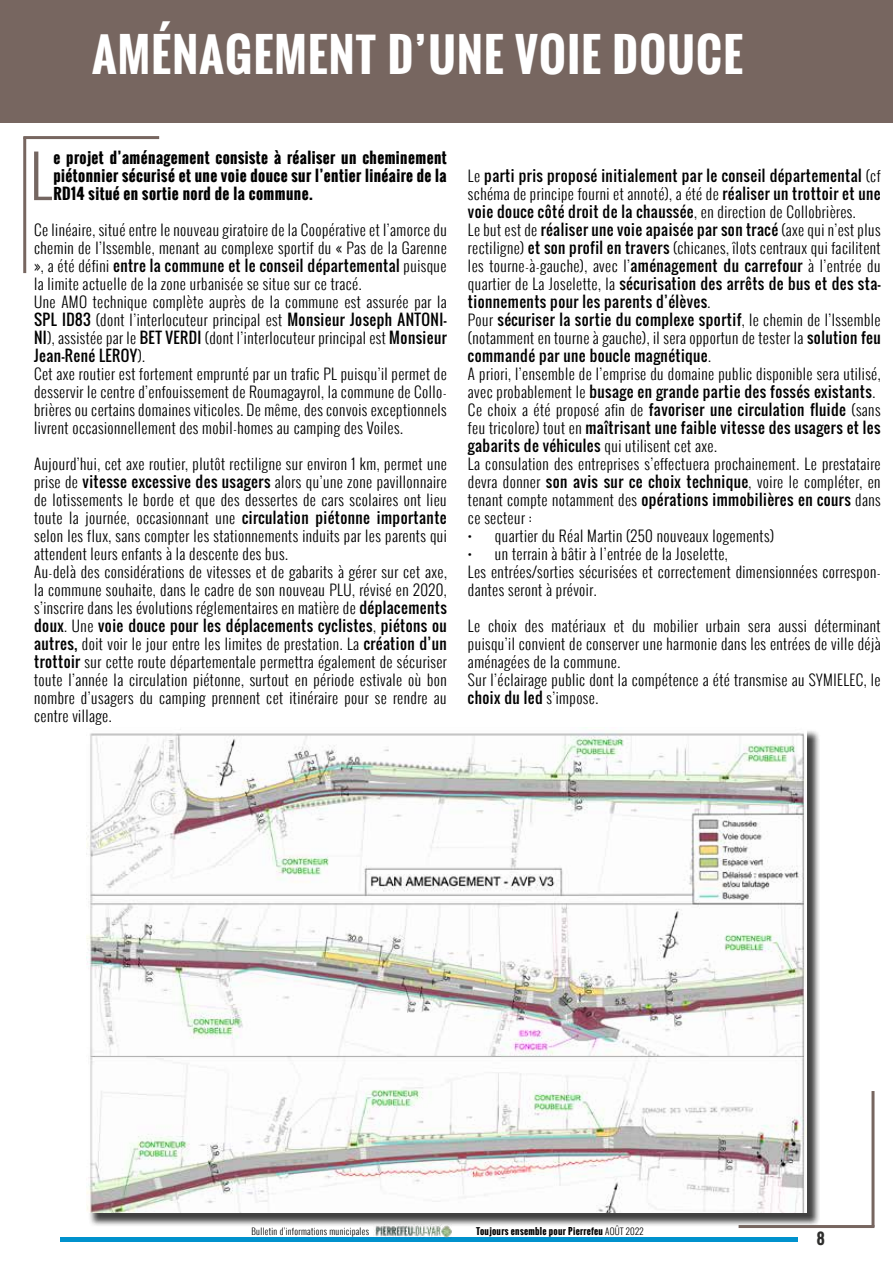
<style>
.page{position:relative;width:893px;height:1263px;background:#fff}
.page>*{position:absolute;margin:0;border:0;box-sizing:border-box;transform-origin:0 0}
.t1{font:300 57.75px "Oswald";color:#746661}
.t2{font:700 45px "Oswald";letter-spacing:.03em;color:#fff}
.t3{font:300 15px/18px "Oswald";letter-spacing:.03em;color:#000}
.t4{font:700 15px/18px "Oswald";letter-spacing:.03em;color:#000;text-align:justify}
.t5{font:700 15px "Oswald";color:#2d2d2c}
.t6{font:700 9px "Oswald";letter-spacing:.03em;color:#000}
.t7{font:300 9px "Oswald";letter-spacing:.03em;color:#000}
.s1{font-weight:400}
.s2{font-weight:300}
</style>
<div class="page">
<div style="left:60px;top:1237px;width:737px;height:5px;background:#0092cd"></div>
<img style="left:374px;top:1226px;width:78px;height:13px">
<div style="left:0;top:0;width:893px;height:122px;background:#776660"></div>
<hr style="left:23px;top:137px;width:3px;height:136px;background:#776660">
<hr style="left:23px;top:136px;width:136px;height:3px;background:#776660">
<div style="left:88px;top:729px;width:733px;height:497px;background:#000;opacity:.75"></div>
<img style="left:86px;top:727px;width:720px;height:485px">
<hr style="left:871px;top:1091px;width:3px;height:136px;background:#776660">
<hr style="left:739px;top:1225px;width:135px;height:3px;background:#776660">
<h2 class="t2" style="left:92px;top:21px;width:652px">AMÉNAGEMENT D’UNE VOIE DOUCE</h2>
<h1 class="t1" style="left:30px;top:134px;width:23px">L</h1>
<p class="t4" style="left:53px;top:149px;width:395px">e projet d’aménagement consiste à réaliser un cheminement piétonnier sécurisé et une voie douce sur l’entier linéaire de la RD14 situé en sortie nord de la commune.</p>
<p class="t3" style="left:34px;top:221px;width:414px">Ce linéaire, situé entre le nouveau giratoire de la Coopérative et l’amorce du chemin de l’Issemble, menant au complexe sportif du « Pas de la Garenne », a été défini <span class="s1">entre la commune et le conseil départemental</span> puisque la limite actuelle de la zone urbanisée se situe sur ce tracé.<br>Une AMO technique complète auprès de la commune est assurée par la <span class="s1">SPL ID83</span> (dont l’interlocuteur principal est <span class="s1">Monsieur Joseph ANTONI-NI</span>), assistée par le <span class="s1">BET VERDI</span> (dont l’interlocuteur principal est <span class="s1">Monsieur Jean-René LEROY</span>).<br>Cet axe routier est fortement emprunté par un trafic PL puisqu’il permet de desservir le centre d’enfouissement de Roumagayrol, la commune de Collo&shy;brières ou certains domaines viticoles. De même, des convois exceptionnels livrent occasionnellement des mobil-homes au camping des Voiles.</p>
<p class="t3" style="left:34px;top:455px;width:414px">Aujourd’hui, cet axe routier, plutôt rectiligne sur environ 1 km, permet une prise de <span class="s1">vitesse excessive des usagers</span> alors qu’une zone pavillonnaire de lotissements le borde et que des dessertes de cars scolaires ont lieu toute la journée, occasionnant une <span class="s1">circulation piétonne importante </span>selon les flux, sans compter les stationnements induits par les parents qui attendent leurs enfants à la descente des bus.<br>Au-delà des considérations de vitesses et de gabarits à gérer sur cet axe, la commune souhaite, dans le cadre de son nouveau PLU, révisé en 2020, s’inscrire dans les évolutions réglementaires en matière de <span class="s1">déplacements doux</span>. Une <span class="s1">voie douce pour les déplacements cyclistes</span>, <span class="s1">piétons ou autres,</span> doit voir le jour entre les limites de prestation. La <span class="s1">création d’un trottoir</span> sur cette route départementale permettra également de sécuriser toute l’année la circulation piétonne, surtout en période estivale où bon nombre d’usagers du camping prennent cet itinéraire pour se rendre au centre village.</p>
<p class="t3" style="left:468px;top:167px;width:414px">Le <span class="s1">parti pris proposé initialement par le conseil départemental</span> (cf schéma de principe fourni et annoté), a été de <span class="s1">réaliser un trottoir et une voie douce côté droit de la chaussée</span>, en direction de Collobrières.<br>Le but est de <span class="s1">réaliser une voie apaisée par son tracé</span> (axe qui n’est plus rectiligne) <span class="s1">et son profil en travers</span> (chicanes, îlots centraux qui facilitent les tourne-à-gauche), avec l’<span class="s1">aménagement du carrefour</span> à l’entrée du quartier de La Joselette, la <span class="s1">sécurisation des arrêts de bus et des sta&shy;tionnements pour les parents d’élèves</span>.<br>Pour <span class="s1">sécuriser la sortie du complexe sportif</span>, le chemin de l’Issemble (notamment en tourne à gauche), il sera opportun de tester la <span class="s1">solution feu commandé par une boucle magnétique</span>.<br>A priori, l’ensemble de l’emprise du domaine public disponible sera utilisé, avec probablement le <span class="s1">busage en grande partie des fossés existants</span>.<br>Ce choix a été proposé afin de <span class="s1">favoriser une circulation fluide</span> (sans feu tricolore) tout en <span class="s1">maîtrisant une faible vitesse des usagers et les gabarits de véhicules</span> qui utilisent cet axe.<br>La consulation des entreprises s’effectuera prochainement. Le prestataire devra donner <span class="s1">son avis sur ce choix technique</span>, voire le compléter, en tenant compte notamment des <span class="s1">opérations immobilières en cours</span> dans ce secteur :</p>
<p class="t3" style="left:468px;top:527px;width:308px">• quartier du Réal Martin (250 nouveaux logements)</p>
<p class="t3" style="left:468px;top:545px;width:414px">• un terrain à bâtir à l’entrée de la Joselette,<br>Les entrées/sorties sécurisées et correctement dimensionnées correspon&shy;dantes seront à prévoir.</p>
<p class="t3" style="left:468px;top:617px;width:414px">Le choix des matériaux et du mobilier urbain sera aussi déterminant puisqu’il convient de conserver une harmonie dans les entrées de ville déjà aménagées de la commune.<br>Sur l’éclairage public dont la compétence a été transmise au SYMIELEC, le <span class="s1">choix du led</span> s’impose.</p>
<p class="t7" style="left:252px;top:1224px;width:119px">Bulletin d’informations municipales</p>
<p class="t6" style="left:476px;top:1224px;width:169px">Toujours ensemble pour Pierrefeu <span class="s2">AOÛT 2022</span></p>
<p class="t5" style="left:817px;top:1228px;width:9px">8</p>
</div>
